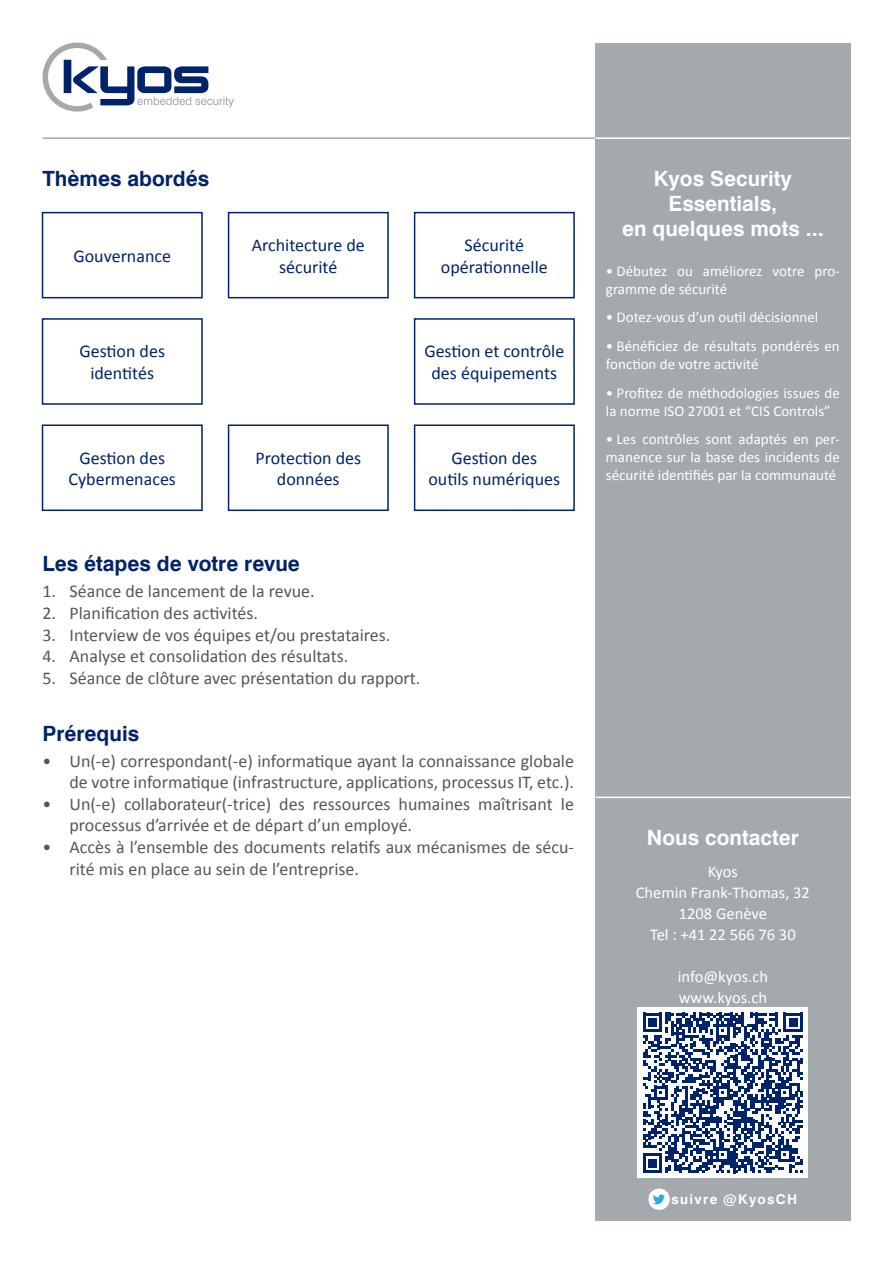
<style>
.page{position:relative;width:893px;height:1263px;background:#fff}
.page>*{position:absolute;margin:0;border:0;box-sizing:border-box;transform-origin:0 0}
.Titre_1_-_bande_gris{font:700 21px/25.2px "Swiss 721 BT";color:#fff;text-align:center}
.Titre_1{font:700 21px "Swiss 721 BT";color:#002369}
.t1{font:18px/21.6px "Calibri";color:#54575a}
.Texte_normal{font:18px/21.6px "Calibri";color:#002369;text-align:center}
.coordonnées_Kyos{font:16.5px "Calibri";color:#fff}
.t2{font:15px/18px "Calibri";color:#fff}
.t3{font:700 13.5px "Swiss 721 BT";letter-spacing:.1em;color:#fff}
</style>
<div class="page">
<div style="left:595px;top:43px;width:255px;height:1177px;background:#a3a9ad"></div>
<hr style="left:43px;top:137px;width:552px;height:2px;background:#a3a9ad">
<hr style="left:595px;top:137px;width:255px;height:2px;background:#fff">
<hr style="left:595px;top:796px;width:255px;height:2px;background:#fff">
<svg style="left:648px;top:1188px;width:22px;height:22px"></svg>
<svg style="left:650px;top:1190px;width:18px;height:18px"></svg>
<svg style="left:43px;top:43px;width:191px;height:69px"></svg>
<div style="left:638px;top:1008px;width:170px;height:170px;background:#fff"></div>
<svg style="left:643px;top:1013px;width:160px;height:160px"></svg>
<div style="left:42px;top:212px;width:161px;height:86px;border:2px solid #002369"></div>
<div style="left:228px;top:212px;width:161px;height:86px;border:2px solid #002369"></div>
<div style="left:414px;top:212px;width:161px;height:86px;border:2px solid #002369"></div>
<div style="left:42px;top:318px;width:161px;height:87px;border:2px solid #002369"></div>
<div style="left:414px;top:318px;width:161px;height:87px;border:2px solid #002369"></div>
<div style="left:42px;top:424px;width:161px;height:87px;border:2px solid #002369"></div>
<div style="left:228px;top:424px;width:161px;height:87px;border:2px solid #002369"></div>
<div style="left:414px;top:424px;width:161px;height:87px;border:2px solid #002369"></div>
<p class="Titre_1" style="left:43px;top:166px;width:168px">Thèmes abordés</p>
<p class="Texte_normal" style="left:73px;top:245px;width:99px">Gouvernance</p>
<p class="Texte_normal" style="left:252px;top:234px;width:115px">Architecture de sécurité</p>
<p class="Texte_normal" style="left:465px;top:234px;width:61px">Sécurité</p>
<p class="Texte_normal" style="left:441px;top:256px;width:108px">opérationnelle</p>
<p class="Texte_normal" style="left:79px;top:341px;width:87px">Gestion des identités</p>
<p class="Texte_normal" style="left:424px;top:341px;width:141px">Gestion et contrôle des équipements</p>
<p class="Texte_normal" style="left:69px;top:447px;width:109px">Gestion des<br>Cybermenaces</p>
<p class="Texte_normal" style="left:255px;top:447px;width:107px">Protection des données</p>
<p class="Texte_normal" style="left:428px;top:447px;width:133px">Gestion des<br>outils numériques</p>
<p class="Titre_1" style="left:43px;top:551px;width:259px">Les étapes de votre revue</p>
<p class="t1" style="left:43px;top:581px;width:274px">1. Séance de lancement de la revue.</p>
<p class="t1" style="left:43px;top:602px;width:217px">2. Planification des activités.</p>
<p class="t1" style="left:43px;top:624px;width:349px">3. Interview de vos équipes et/ou prestataires.</p>
<p class="t1" style="left:43px;top:645px;width:307px">4. Analyse et consolidation des résultats.</p>
<p class="t1" style="left:43px;top:667px;width:379px">5. Séance de clôture avec présentation du rapport.</p>
<p class="Titre_1" style="left:43px;top:720px;width:98px">Prérequis</p>
<p class="t1" style="left:43px;top:750px;width:533px;text-align:right">• Un(-e) correspondant(-e) informatique ayant la connaissance globale de votre informatique (infrastructure, applications, processus IT, etc.).</p>
<p class="t1" style="left:70px;top:793px;width:506px;text-indent:-27px">• Un(-e) collaborateur(-trice) des ressources humaines maîtrisant le processus d’arrivée et de départ d’un employé.</p>
<p class="t1" style="left:70px;top:836px;width:506px;text-indent:-27px">• Accès à l’ensemble des documents relatifs aux mécanismes de sécu&shy;rité mis en place au sein de l’entreprise.</p>
<p class="Titre_1_-_bande_gris" style="left:622px;top:166px;width:203px">Kyos Security<br>Essentials,<br>en quelques mots ...</p>
<p class="t2" style="left:606px;top:262px;width:235px">• Débutez ou améliorez votre pro&shy;gramme de sécurité</p>
<p class="t2" style="left:606px;top:308px;width:214px">• Dotez-vous d’un outil décisionnel</p>
<p class="t2" style="left:606px;top:337px;width:235px">• Bénéficiez de résultats pondérés en fonction de votre activité</p>
<p class="t2" style="left:606px;top:384px;width:235px">• Profitez de méthodologies issues de la norme ISO 27001 et “CIS Controls”</p>
<p class="t2" style="left:606px;top:430px;width:235px;text-align:justify">• Les contrôles sont adaptés en per&shy;manence sur la base des incidents de sécurité identifiés par la communauté</p>
<p class="Titre_1_-_bande_gris" style="left:647px;top:825px;width:153px">Nous contacter</p>
<p class="coordonnées_Kyos" style="left:708px;top:861px;width:32px">Kyos</p>
<p class="coordonnées_Kyos" style="left:636px;top:882px;width:176px">Chemin Frank-Thomas, 32</p>
<p class="coordonnées_Kyos" style="left:679px;top:903px;width:90px">1208 Genève</p>
<p class="coordonnées_Kyos" style="left:650px;top:924px;width:147px">Tel : +41 22 566 76 30</p>
<p class="coordonnées_Kyos" style="left:678px;top:966px;width:92px">info@kyos.ch</p>
<p class="coordonnées_Kyos" style="left:679px;top:987px;width:90px">www.kyos.ch</p>
<p class="t3" style="left:671px;top:1191px;width:127px">suivre @KyosCH</p>
</div>
